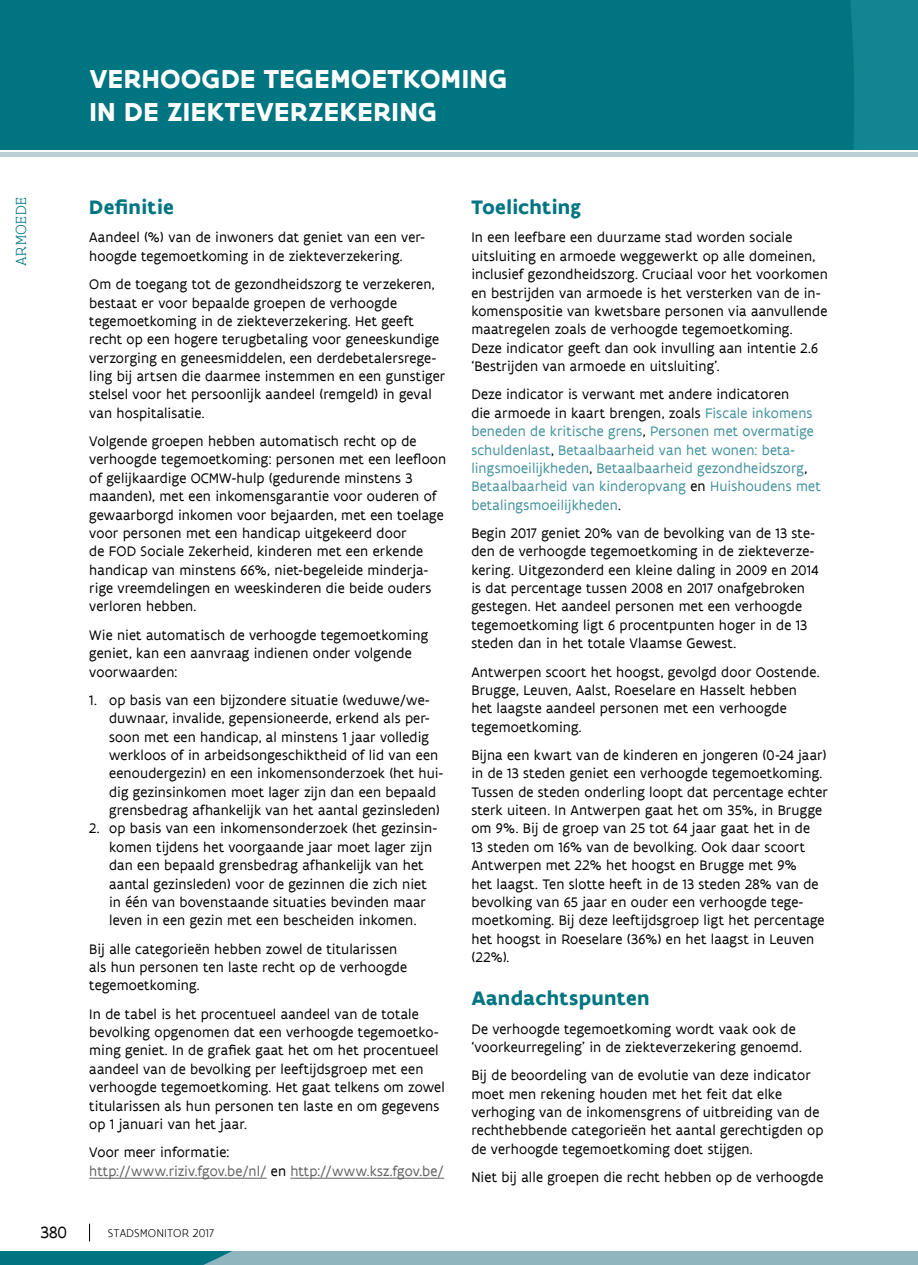
<style>
.page{position:relative;width:918px;height:1265px;background:#fff}
.page>*{position:absolute;margin:0;border:0;box-sizing:border-box;transform-origin:0 0}
.titel_indicator{font:700 28px/33.6px "Flanders Art Sans";letter-spacing:.01em;color:#fff}
.titeltje{font:700 21px "Flanders Art Sans";letter-spacing:.015em;color:#007582}
.t1{font:17.5px "Flanders Art Serif";color:#000}
.t2{font:300 15.75px "Flanders Art Serif";letter-spacing:.04em;color:#007582}
.body_tekst{font:14.88px/18.4px "Flanders Art Sans";letter-spacing:.01em;color:#000}
.body_tekst-2{font:14.88px/18.4px "Flanders Art Sans";letter-spacing:.01em;color:#43919d}
.body_tekst-3{font:14.88px/18.4px "Flanders Art Sans";letter-spacing:.005em;color:#646363}
.t3{font:300 12.25px "Flanders Art Sans";color:#000}
.s1{color:#000}
</style>
<div class="page">
<div style="left:0;top:0;width:918px;height:149px;background:#007582"></div>
<div style="left:0;top:152px;width:918px;height:5px;background:#b9ced5"></div>
<svg style="left:89px;top:1224px;width:1px;height:17px"></svg>
<svg style="left:0;top:1251px;width:918px;height:14px;background:#6da5af"></svg>
<hr style="left:89px;top:1178px;width:178px;height:1px;background:#646363">
<hr style="left:290px;top:1178px;width:154px;height:1px;background:#646363">
<p class="titel_indicator" style="left:89px;top:62px;width:419px">VERHOOGDE TEGEMOETKOMING<br>IN DE ZIEKTEVERZEKERING</p>
<p class="t2" style="left:12px;top:266px;width:70px;rotate:-90deg">ARMOEDE</p>
<p class="t1" style="left:41px;top:1222px;width:28px">380</p>
<p class="titeltje" style="left:89px;top:194px;width:86px">Definitie</p>
<p class="body_tekst" style="left:89px;top:229px;width:337px">Aandeel (%) van de inwoners dat geniet van een ver&shy;hoogde tegemoetkoming in de ziekteverzekering.</p>
<p class="body_tekst" style="left:89px;top:275px;width:357px">Om de toegang tot de gezondheidszorg te verzekeren, bestaat er voor bepaalde groepen de verhoogde tegemoetkoming in de ziekteverzekering. Het geeft recht op een hogere terugbetaling voor geneeskundige verzorging en geneesmiddelen, een derdebetalersrege&shy;ling bij artsen die daarmee instemmen en een gunstiger stelsel voor het persoonlijk aandeel (remgeld) in geval van hospitalisatie.</p>
<p class="body_tekst" style="left:89px;top:432px;width:358px">Volgende groepen hebben automatisch recht op de verhoogde tegemoetkoming: personen met een leefloon of gelijkaardige OCMW-hulp (gedurende minstens 3 maanden), met een inkomensgarantie voor ouderen of gewaarborgd inkomen voor bejaarden, met een toelage voor personen met een handicap uitgekeerd door<br>de FOD Sociale Zekerheid, kinderen met een erkende handicap van minstens 66%, niet-begeleide minderja&shy;rige vreemdelingen en weeskinderen die beide ouders verloren hebben.</p>
<p class="body_tekst" style="left:89px;top:626px;width:340px">Wie niet automatisch de verhoogde tegemoetkoming geniet, kan een aanvraag indienen onder volgende voorwaarden:</p>
<p class="body_tekst" style="left:109px;top:691px;width:336px;text-indent:-20px">1. op basis van een bijzondere situatie (weduwe/we&shy;duwnaar, invalide, gepensioneerde, erkend als per&shy;soon met een handicap, al minstens 1 jaar volledig werkloos of in arbeidsongeschiktheid of lid van een eenoudergezin) en een inkomensonderzoek (het hui&shy;dig gezinsinkomen moet lager zijn dan een bepaald grensbedrag afhankelijk van het aantal gezinsleden)</p>
<p class="body_tekst" style="left:109px;top:820px;width:329px;text-indent:-20px">2. op basis van een inkomensonderzoek (het gezinsin&shy;komen tijdens het voorgaande jaar moet lager zijn dan een bepaald grensbedrag afhankelijk van het aantal gezinsleden) voor de gezinnen die zich niet in één van bovenstaande situaties bevinden maar leven in een gezin met een bescheiden inkomen.</p>
<p class="body_tekst" style="left:89px;top:940px;width:319px">Bij alle categorieën hebben zowel de titularissen als hun personen ten laste recht op de verhoogde tegemoetkoming.</p>
<p class="body_tekst" style="left:89px;top:1005px;width:357px">In de tabel is het procentueel aandeel van de totale bevolking opgenomen dat een verhoogde tegemoetko&shy;ming geniet. In de grafiek gaat het om het procentueel aandeel van de bevolking per leeftijdsgroep met een verhoogde tegemoetkoming. Het gaat telkens om zowel titularissen als hun personen ten laste en om gegevens op 1 januari van het jaar.</p>
<p class="body_tekst-3" style="left:89px;top:1143px;width:356px"><span class="s1">Voor meer informatie:<br></span>http://www.riziv.fgov.be/nl/ <span class="s1">en</span> http://www.ksz.fgov.be/</p>
<p class="t3" style="left:108px;top:1226px;width:108px">STADSMONITOR 2017</p>
<p class="titeltje" style="left:471px;top:194px;width:111px">Toelichting</p>
<p class="body_tekst" style="left:471px;top:229px;width:358px">In een leefbare een duurzame stad worden sociale uitsluiting en armoede weggewerkt op alle domeinen, inclusief gezondheidszorg. Cruciaal voor het voorkomen en bestrijden van armoede is het versterken van de in&shy;komenspositie van kwetsbare personen via aanvullende maatregelen zoals de verhoogde tegemoetkoming.<br>Deze indicator geeft dan ook invulling aan intentie 2.6 ‘Bestrijden van armoede en uitsluiting’.</p>
<p class="body_tekst-2" style="left:471px;top:386px;width:351px"><span class="s1">Deze indicator is verwant met andere indicatoren<br>die armoede in kaart brengen, zoals</span> Fiscale inkomens beneden de kritische grens<span class="s1">,</span> Personen met overmatige schuldenlast<span class="s1">,</span> Betaalbaarheid van het wonen: beta&shy;lingsmoeilijkheden<span class="s1">,</span> Betaalbaarheid gezondheidszorg<span class="s1">, </span>Betaalbaarheid van kinderopvang <span class="s1">en</span> Huishoudens met betalingsmoeilijkheden<span class="s1">.</span></p>
<p class="body_tekst" style="left:471px;top:524px;width:348px">Begin 2017 geniet 20% van de bevolking van de 13 ste&shy;den de verhoogde tegemoetkoming in de ziekteverze&shy;kering. Uitgezonderd een kleine daling in 2009 en 2014 is dat percentage tussen 2008 en 2017 onafgebroken gestegen. Het aandeel personen met een verhoogde tegemoetkoming ligt 6 procentpunten hoger in de 13 steden dan in het totale Vlaamse Gewest.</p>
<p class="body_tekst" style="left:471px;top:663px;width:350px">Antwerpen scoort het hoogst, gevolgd door Oostende.<br>Brugge, Leuven, Aalst, Roeselare en Hasselt hebben het laagste aandeel personen met een verhoogde tegemoetkoming.</p>
<p class="body_tekst" style="left:471px;top:746px;width:358px">Bijna een kwart van de kinderen en jongeren (0-24 jaar) in de 13 steden geniet een verhoogde tegemoetkoming.<br>Tussen de steden onderling loopt dat percentage echter sterk uiteen. In Antwerpen gaat het om 35%, in Brugge om 9%. Bij de groep van 25 tot 64 jaar gaat het in de<br>13 steden om 16% van de bevolking. Ook daar scoort Antwerpen met 22% het hoogst en Brugge met 9%<br>het laagst. Ten slotte heeft in de 13 steden 28% van de bevolking van 65 jaar en ouder een verhoogde tege&shy;moetkoming. Bij deze leeftijdsgroep ligt het percentage het hoogst in Roeselare (36%) en het laagst in Leuven (22%).</p>
<p class="titeltje" style="left:471px;top:985px;width:180px">Aandachtspunten</p>
<p class="body_tekst" style="left:471px;top:1020px;width:332px">De verhoogde tegemoetkoming wordt vaak ook de ‘voorkeurregeling’ in de ziekteverzekering genoemd.</p>
<p class="body_tekst" style="left:471px;top:1066px;width:354px">Bij de beoordeling van de evolutie van deze indicator moet men rekening houden met het feit dat elke verhoging van de inkomensgrens of uitbreiding van de rechthebbende categorieën het aantal gerechtigden op de verhoogde tegemoetkoming doet stijgen.</p>
<p class="body_tekst" style="left:471px;top:1168px;width:353px">Niet bij alle groepen die recht hebben op de verhoogde</p>
</div>
